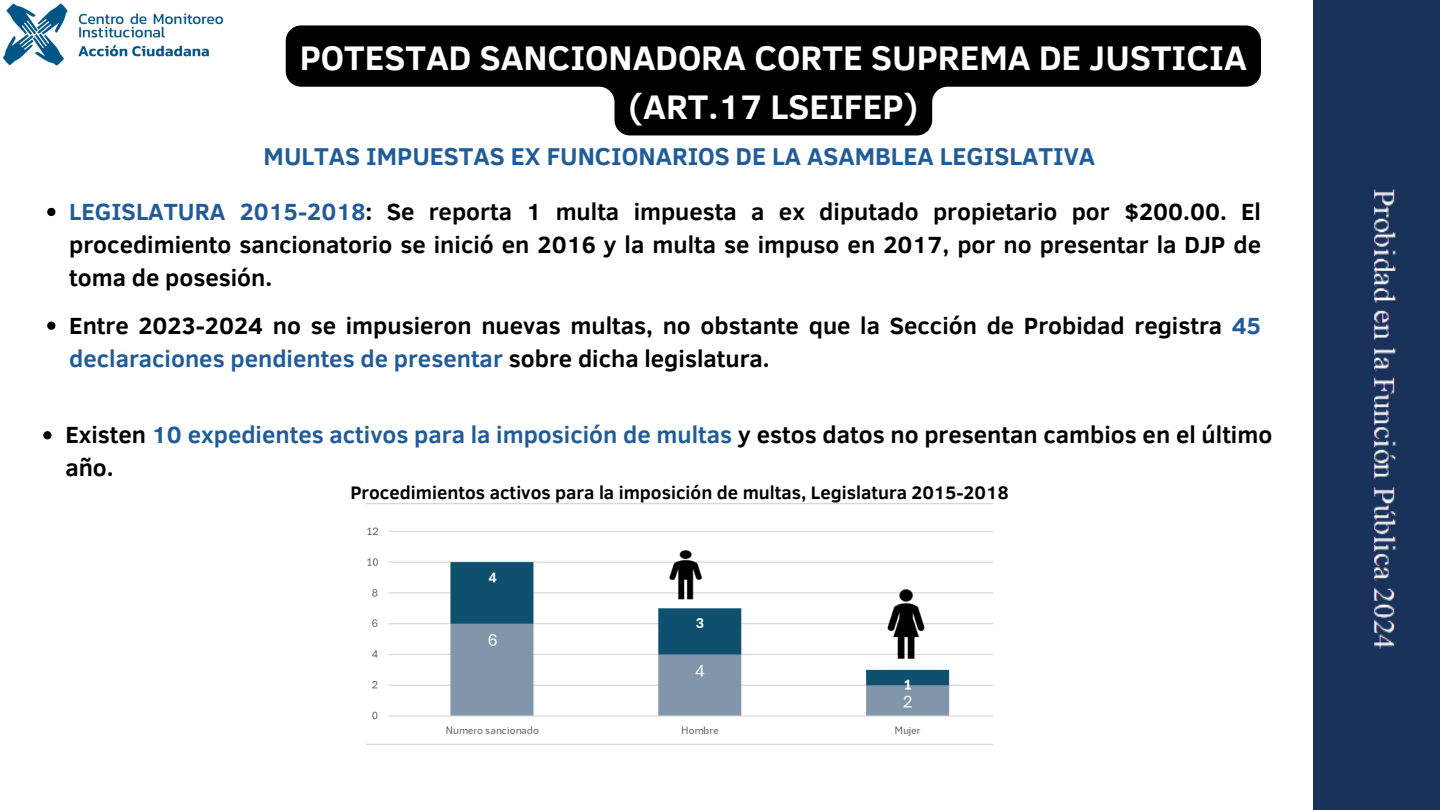
<style>
.page{position:relative;width:1440px;height:810px;background:#fff}
.page>*{position:absolute;margin:0;border:0;box-sizing:border-box;transform-origin:0 0}
.t1{font:700 35px/48.8px "Clear Sans";color:#fff;text-align:center}
.t2{font:700 25px "Clear Sans";color:#215c98}
.t3{font:700 24px/33px "Clear Sans";color:#000}
.t4{font:700 18.6px "Clear Sans";color:#000}
.s1{color:#215c98}
</style>
<div class="page">
<div style="left:1313px;top:0;width:127px;height:810px;background:#19325a"></div>
<img style="left:1340px;top:148px;width:72px;height:544px">
<img style="left:2px;top:3px;width:222px;height:63px">
<img style="left:367px;top:503px;width:625px;height:242px">
<img style="left:866px;top:587px;width:79px;height:74px">
<svg style="left:286px;top:25px;width:975px;height:110px;fill:#000"></svg>
<svg style="left:47px;top:208px;width:8px;height:8px"></svg>
<svg style="left:47px;top:322px;width:8px;height:8px"></svg>
<svg style="left:43px;top:431px;width:9px;height:8px"></svg>
<p class="t1" style="left:300px;top:32px;width:949px">POTESTAD SANCIONADORA CORTE SUPREMA DE JUSTICIA (ART.17 LSEIFEP)</p>
<p class="t2" style="left:264px;top:138px;width:833px">MULTAS IMPUESTAS EX FUNCIONARIOS DE LA ASAMBLEA LEGISLATIVA</p>
<p class="t3" style="left:69px;top:194px;width:1193px;text-align:justify"><span class="s1">LEGISLATURA 2015-2018</span>: Se reporta 1 multa impuesta a ex diputado propietario por $200.00. El procedimiento sancionatorio se inició en 2016 y la multa se impuso en 2017, por no presentar la DJP de toma de posesión.</p>
<p class="t3" style="left:69px;top:307px;width:1193px">Entre 2023-2024 no se impusieron nuevas multas, no obstante que la Sección de Probidad registra <span class="s1">45 declaraciones pendientes de presentar</span> sobre dicha legislatura.</p>
<p class="t3" style="left:65px;top:417px;width:1208px">Existen <span class="s1">10 expedientes activos para la imposición de multas</span> y estos datos no presentan cambios en el último año.</p>
<p class="t4" style="left:350px;top:479px;width:660px">Procedimientos activos para la imposición de multas, Legislatura 2015-2018</p>
</div>
